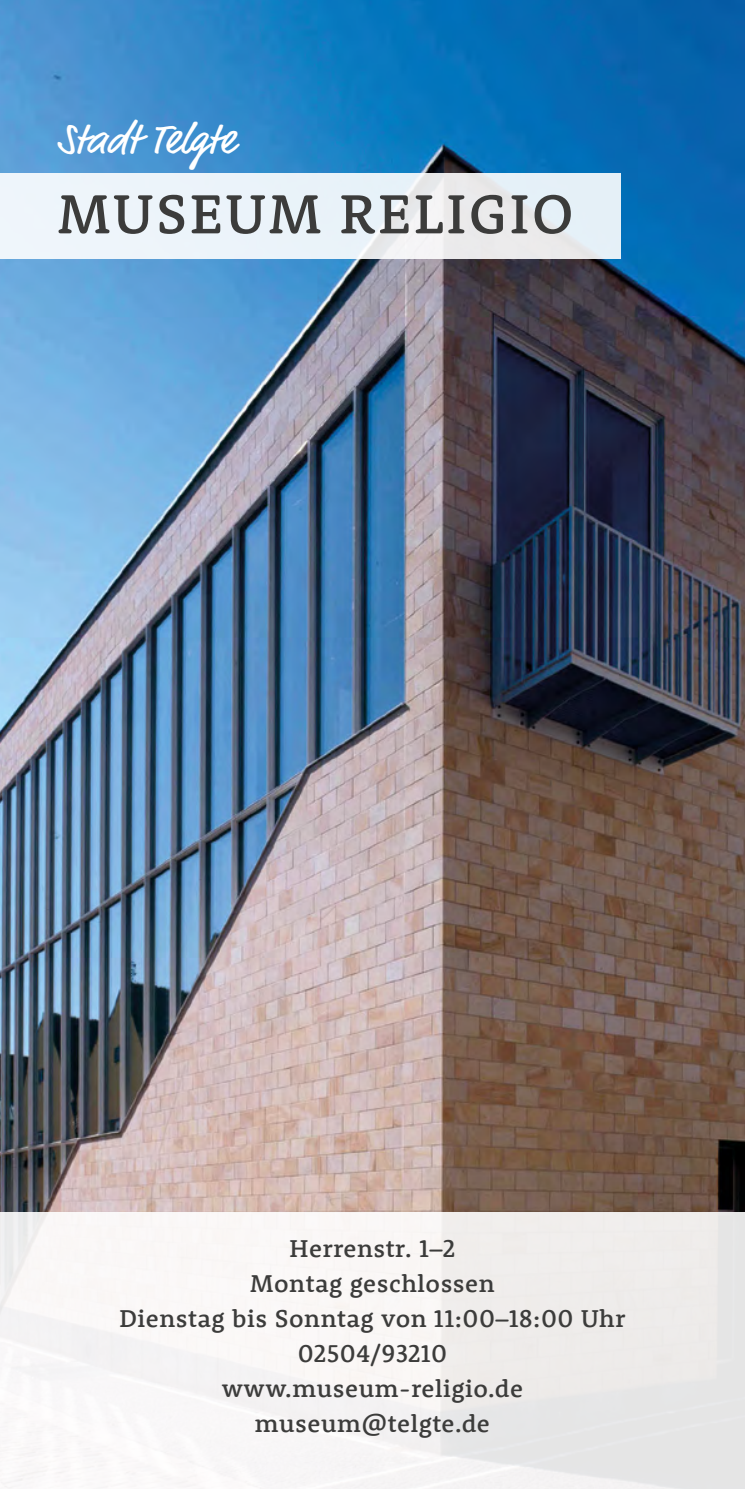
<style>
.page{position:relative;width:745px;height:1489px;background:#fff}
.page>*{position:absolute;margin:0;border:0;box-sizing:border-box;transform-origin:0 0}
.t1{font:500 56.5px "Rooney";letter-spacing:.05em;color:#3c3c3b}
.t2{font:43px "Market Pro";color:#fff}
.t3{font:500 25px/35px "Rooney";letter-spacing:.02em;color:#3c3c3b;text-align:center}
</style>
<div class="page">
<img style="left:0;top:0;width:744px;height:1212px">
<div style="left:0;top:1212px;width:744px;height:276px;background:linear-gradient(to right,#fdfbfb,#e9e8e7)"></div>
<div style="left:0;top:173px;width:620px;height:85px;background:linear-gradient(to right,#eff7fd,#e7ecf0)"></div>
<h2 class="t2" style="left:57px;top:110px;width:179px">Stadt Telgte</h2>
<h1 class="t1" style="left:58px;top:177px;width:517px">MUSEUM RELIGIO</h1>
<p class="t3" style="left:119px;top:1230px;width:507px">Herrenstr. 1–2<br>Montag geschlossen<br>Dienstag bis Sonntag von 11:00–18:00 Uhr<br>02504/93210<br>www.museum-religio.de museum@telgte.de</p>
</div>
